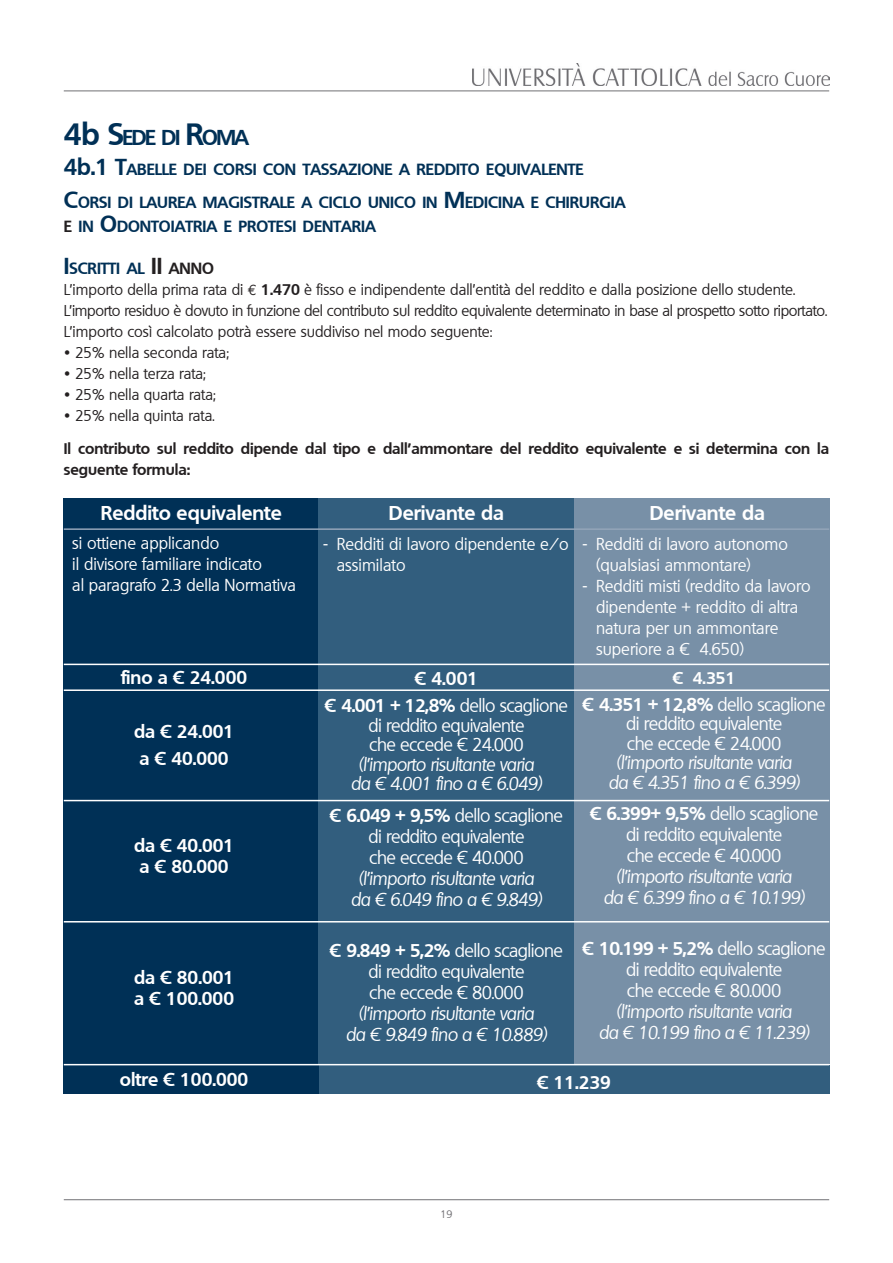
<style>
.page{position:relative;width:893px;height:1263px;background:#fff}
.page>*{position:absolute;margin:0;border:0;box-sizing:border-box;transform-origin:0 0}
.t1{font:700 21px "Quebec";letter-spacing:-.07em;color:#003056}
.t2{font:700 19.5px "Quebec";color:#fff}
.t3{font:18px "Quebec";letter-spacing:-.03em;color:#fff}
.t4{font:italic 18px "Quebec";letter-spacing:-.03em;color:#fff}
.t5{font:700 18px "Quebec";color:#fff}
.t6{font:16.5px/21px "Quebec";color:#fff}
.t7{font:700 16.5px "Quebec";color:#fff}
.t8{font:700 15.75px "Quebec";color:#003056}
.t9{font:700 15.75px "Quebec";color:#231f20}
.t10{font:15px "Quebec";color:#231f20}
.t11{font:15px "Quebec";letter-spacing:-.02em;color:#231f20}
.t12{font:700 15px "Quebec";color:#231f20}
.t13{font:10.5px "Quebec";color:#717074}
.s1{font-size:30px}
.s2{font-size:22.5px}
.s3{color:#231f20}
.s4{color:#003056}
.s5{font-family:"Euro Mono"}
.s6{font-weight:700}
</style>
<div class="page">
<div style="left:319px;top:1065px;width:510px;height:29px;background:#325e7e"></div>
<hr style="left:64px;top:91px;width:765px;height:1px;background:#717074">
<img style="left:472px;top:64px;width:357px;height:21px">
<hr style="left:64px;top:1199px;width:765px;height:1px;background:#717074">
<div style="left:64px;top:498px;width:255px;height:596px;background:#003056"></div>
<div style="left:319px;top:498px;width:255px;height:566px;background:#325e7e"></div>
<div style="left:574px;top:498px;width:255px;height:566px;background:#7890a7"></div>
<hr style="left:64px;top:528px;width:765px;height:2px;background:#94a5b9">
<hr style="left:64px;top:664px;width:765px;height:1px;background:#fff">
<hr style="left:64px;top:689px;width:765px;height:2px;background:#fff">
<hr style="left:64px;top:800px;width:765px;height:1px;background:#fff">
<hr style="left:64px;top:921px;width:765px;height:1px;background:#fff">
<hr style="left:64px;top:1064px;width:765px;height:1px;background:#fff">
<p class="t1" style="left:64px;top:124px;width:187px"><span class="s1">4</span><span class="s1">b</span> <span class="s1">S</span>EDE DI <span class="s1">R</span>OMA</p>
<p class="t8" style="left:64px;top:159px;width:521px"><span class="s2">4</span><span class="s2">b</span><span class="s2">.1 T</span>ABELLE DEI CORSI CON TASSAZIONE A REDDITO EQUIVALENTE</p>
<p class="t8" style="left:64px;top:192px;width:563px"><span class="s2">C</span>ORSI DI LAUREA MAGISTRALE A CICLO UNICO IN <span class="s2">M</span>EDICINA E CHIRURGIA</p>
<p class="t8" style="left:64px;top:216px;width:314px"><span class="s3">E</span> IN <span class="s2">O</span>DONTOIATRIA E PROTESI DENTARIA</p>
<p class="t8" style="left:64px;top:258px;width:40px"><span class="s2">I</span>SCRITTI</p>
<p class="t9" style="left:127px;top:258px;width:89px"><span class="s4">AL</span> <span class="s2">II</span> ANNO</p>
<p class="t10" style="left:64px;top:280px;width:733px">L’importo della prima rata di <span class="s5">E</span> <span class="s6">1.470</span> è fisso e indipendente dall’entità del reddito e dalla posizione dello studente.</p>
<p class="t11" style="left:64px;top:301px;width:765px">L’importo residuo è dovuto in funzione del contributo sul reddito equivalente determinato in base al prospetto sotto riportato.</p>
<p class="t10" style="left:64px;top:322px;width:430px">L’importo così calcolato potrà essere suddiviso nel modo seguente:</p>
<p class="t10" style="left:64px;top:343px;width:167px">• 25% nella seconda rata;</p>
<p class="t10" style="left:64px;top:364px;width:144px">• 25% nella terza rata;</p>
<p class="t10" style="left:64px;top:385px;width:153px">• 25% nella quarta rata;</p>
<p class="t10" style="left:64px;top:406px;width:152px">• 25% nella quinta rata.</p>
<p class="t12" style="left:64px;top:439px;width:767px">Il contributo sul reddito dipende dal tipo e dall’ammontare del reddito equivalente e si determina con la</p>
<p class="t12" style="left:64px;top:460px;width:128px">seguente formula:</p>
<p class="t2" style="left:101px;top:500px;width:183px">Reddito equivalente</p>
<p class="t2" style="left:389px;top:500px;width:117px">Derivante da</p>
<p class="t2" style="left:650px;top:500px;width:117px">Derivante da</p>
<p class="t6" style="left:337px;top:534px;width:233px;text-indent:-14px">- Redditi di lavoro dipendente e/o assimilato</p>
<p class="t6" style="left:72px;top:533px;width:149px">si ottiene applicando</p>
<p class="t6" style="left:72px;top:554px;width:191px">il divisore familiare indicato</p>
<p class="t6" style="left:72px;top:575px;width:225px">al paragrafo 2.3 della Normativa</p>
<p class="t6" style="left:596px;top:534px;width:193px;text-indent:-14px">- Redditi di lavoro autonomo (qualsiasi ammontare)</p>
<p class="t6" style="left:583px;top:576px;width:229px;text-align:center">- Redditi misti (reddito da lavoro dipendente + reddito di altra</p>
<p class="t6" style="left:596px;top:618px;width:184px">natura per un ammontare</p>
<p class="t6" style="left:596px;top:639px;width:150px">superiore a € 4.650)</p>
<p class="t7" style="left:673px;top:667px;width:64px">€ 4.351</p>
<p class="t3" style="left:583px;top:693px;width:245px"><span class="s6">€ 4.351 + 12,8%</span> dello scaglione</p>
<p class="t3" style="left:626px;top:712px;width:158px">di reddito equivalente</p>
<p class="t3" style="left:627px;top:732px;width:156px">che eccede € 24.000</p>
<p class="t4" style="left:616px;top:751px;width:177px">(l’importo risultante varia</p>
<p class="t4" style="left:608px;top:771px;width:193px">da € 4.351 fino a € 6.399)</p>
<p class="t3" style="left:590px;top:802px;width:230px"><span class="s6">€ 6.399+ 9,5%</span> dello scaglione</p>
<p class="t3" style="left:626px;top:823px;width:158px">di reddito equivalente</p>
<p class="t3" style="left:627px;top:844px;width:156px">che eccede € 40.000</p>
<p class="t4" style="left:616px;top:865px;width:177px">(l’importo risultante varia</p>
<p class="t4" style="left:604px;top:886px;width:203px">da € 6.399 fino a € 10.199)</p>
<p class="t3" style="left:583px;top:937px;width:245px"><span class="s6">€ 10.199 + 5,2%</span> dello scaglione</p>
<p class="t3" style="left:626px;top:958px;width:158px">di reddito equivalente</p>
<p class="t3" style="left:627px;top:979px;width:156px">che eccede € 80.000</p>
<p class="t4" style="left:616px;top:1000px;width:177px">(l’importo risultante varia</p>
<p class="t4" style="left:599px;top:1021px;width:212px">da € 10.199 fino a € 11.239)</p>
<p class="t5" style="left:121px;top:666px;width:127px">fino a € 24.000</p>
<p class="t5" style="left:134px;top:720px;width:102px">da € 24.001</p>
<p class="t5" style="left:140px;top:747px;width:91px">a € 40.000</p>
<p class="t5" style="left:415px;top:667px;width:65px">€ 4.001</p>
<p class="t3" style="left:325px;top:694px;width:245px"><span class="s6">€ 4.001 + 12,8%</span> dello scaglione</p>
<p class="t3" style="left:368px;top:714px;width:158px">di reddito equivalente</p>
<p class="t3" style="left:369px;top:733px;width:156px">che eccede € 24.000</p>
<p class="t4" style="left:359px;top:753px;width:177px">(l’importo risultante varia</p>
<p class="t4" style="left:351px;top:772px;width:193px">da € 4.001 fino a € 6.049)</p>
<p class="t3" style="left:330px;top:803px;width:234px"><span class="s6">€ 6.049 + 9,5%</span> dello scaglione</p>
<p class="t3" style="left:368px;top:824px;width:158px">di reddito equivalente</p>
<p class="t3" style="left:369px;top:845px;width:156px">che eccede € 40.000</p>
<p class="t4" style="left:359px;top:866px;width:177px">(l’importo risultante varia</p>
<p class="t4" style="left:351px;top:887px;width:193px">da € 6.049 fino a € 9.849)</p>
<p class="t3" style="left:330px;top:938px;width:234px"><span class="s6">€ 9.849 + 5,2%</span> dello scaglione</p>
<p class="t3" style="left:368px;top:959px;width:158px">di reddito equivalente</p>
<p class="t3" style="left:369px;top:980px;width:156px">che eccede € 80.000</p>
<p class="t4" style="left:359px;top:1001px;width:177px">(l’importo risultante varia</p>
<p class="t4" style="left:346px;top:1022px;width:203px">da € 9.849 fino a € 10.889)</p>
<p class="t5" style="left:134px;top:834px;width:102px">da € 40.001</p>
<p class="t5" style="left:140px;top:855px;width:91px">a € 80.000</p>
<p class="t5" style="left:134px;top:966px;width:102px">da € 80.001</p>
<p class="t5" style="left:134px;top:987px;width:101px">a € 100.000</p>
<p class="t5" style="left:120px;top:1068px;width:130px">oltre € 100.000</p>
<p class="t13" style="left:440px;top:1208px;width:14px">19</p>
<p class="t5" style="left:537px;top:1070px;width:75px">€ 11.239</p>
</div>
